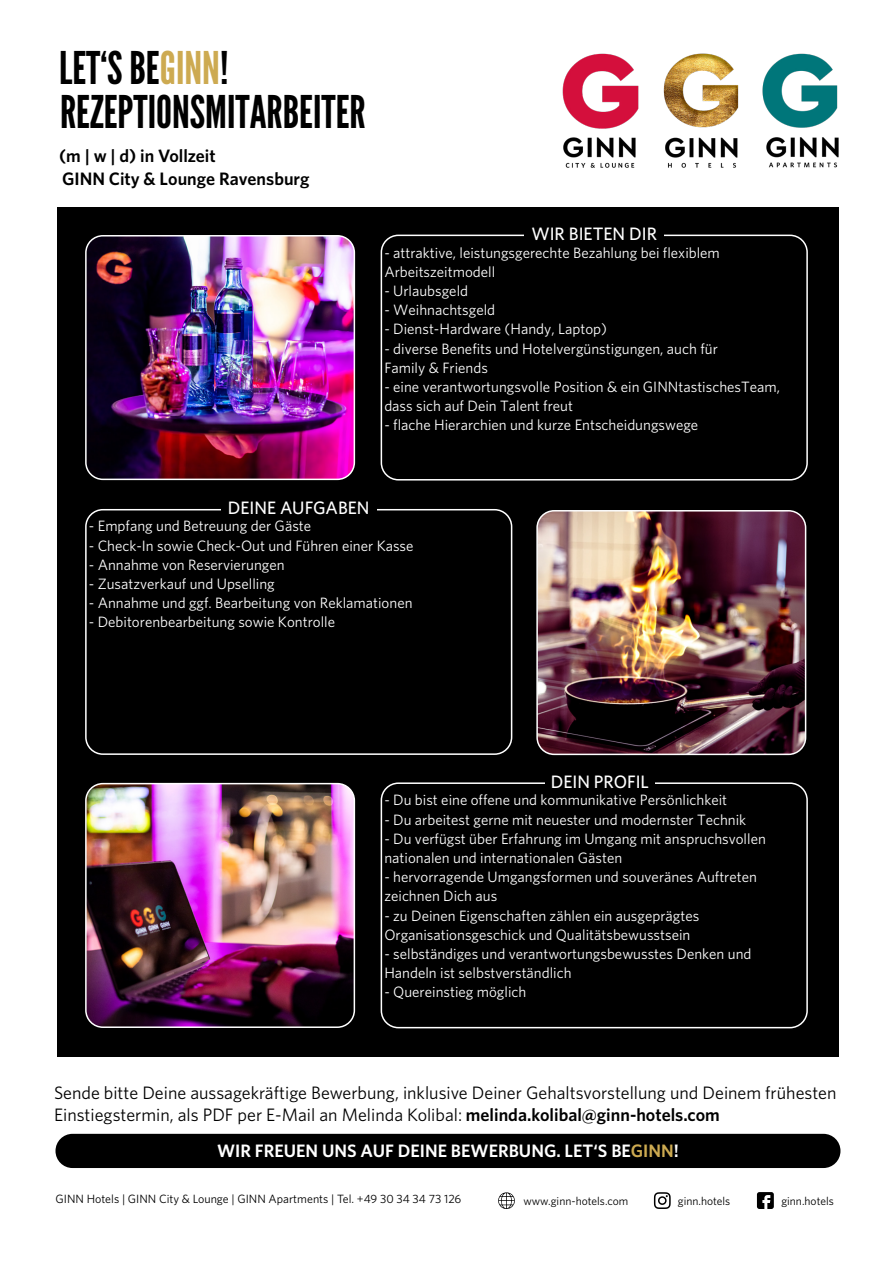
<style>
.page{position:relative;width:893px;height:1263px;background:#fff}
.page>*{position:absolute;margin:0;border:0;box-sizing:border-box;transform-origin:0 0}
.t1{font:45px "League Gothic";color:#000}
.t2{font:18px/21.6px "Whitney";color:#000}
.t3{font:600 18px "Whitney";color:#000}
.t4{font:600 18px "Whitney";color:#fff}
.t5{font:500 18px "Whitney";color:#fff}
.t6{font:15px/19.2px "Whitney";color:#fff}
.t7{font:12px "Whitney";color:#000}
.t8{font:11.55px "Whitney";color:#000}
.s1{color:#cdaa51}
.s2{font-weight:600}
</style>
<div class="page">
<div style="left:57px;top:207px;width:782px;height:850px;background:#000"></div>
<div style="left:55px;top:1134px;width:785px;height:34px;background:#000;border-radius:17px"></div>
<img style="left:86px;top:236px;width:268px;height:243px">
<div style="left:85px;top:235px;width:270px;height:245px;border:2px solid #fff;border-radius:17px"></div>
<img style="left:537px;top:511px;width:269px;height:243px">
<div style="left:536px;top:510px;width:270px;height:245px;border:2px solid #fff;border-radius:17px"></div>
<img style="left:86px;top:784px;width:268px;height:243px">
<div style="left:85px;top:783px;width:270px;height:245px;border:2px solid #fff;border-radius:17px"></div>
<svg style="left:498px;top:1192px;width:17px;height:17px"></svg>
<svg style="left:757px;top:1192px;width:17px;height:17px"></svg>
<svg style="left:654px;top:1192px;width:17px;height:17px"></svg>
<img style="left:562px;top:53px;width:277px;height:115px">
<div style="left:381px;top:235px;width:427px;height:245px;border:2px solid #fff;border-radius:17px"></div>
<div style="left:85px;top:509px;width:427px;height:246px;border:2px solid #fff;border-radius:17px"></div>
<div style="left:381px;top:782px;width:427px;height:246px;border:2px solid #fff;border-radius:17px"></div>
<div style="left:525px;top:226px;width:139px;height:20px;background:#000"></div>
<div style="left:221px;top:500px;width:155px;height:20px;background:#000"></div>
<div style="left:545px;top:774px;width:110px;height:20px;background:#000"></div>
<h1 class="t1" style="left:59px;top:41px;width:171px">LET‘S BE<span class="s1">GINN</span>!</h1>
<h1 class="t1" style="left:60px;top:85px;width:307px">REZEPTIONSMITARBEITER</h1>
<p class="t3" style="left:59px;top:144px;width:158px">(m | w | d) in Vollzeit</p>
<p class="t3" style="left:62px;top:166px;width:249px">GINN City &amp; Lounge Ravensburg</p>
<p class="t5" style="left:531px;top:222px;width:127px">WIR BIETEN DIR</p>
<p class="t6" style="left:384px;top:242px;width:337px">- attraktive, leistungsgerechte Bezahlung bei flexiblem<br>Arbeitszeitmodell</p>
<p class="t6" style="left:384px;top:281px;width:85px">- Urlaubsgeld</p>
<p class="t6" style="left:384px;top:300px;width:112px">- Weihnachtsgeld</p>
<p class="t6" style="left:384px;top:319px;width:224px">- Dienst-Hardware (Handy, Laptop)</p>
<p class="t6" style="left:384px;top:338px;width:335px">- diverse Benefits und Hotelvergünstigungen, auch für<br>Family &amp; Friends</p>
<p class="t6" style="left:384px;top:377px;width:397px">- eine verantwortungsvolle Position &amp; ein GINNtastischesTeam, dass sich auf Dein Talent freut</p>
<p class="t6" style="left:384px;top:415px;width:315px">- flache Hierarchien und kurze Entscheidungswege</p>
<p class="t5" style="left:228px;top:496px;width:143px">DEINE AUFGABEN</p>
<p class="t6" style="left:89px;top:516px;width:224px">- Empfang und Betreuung der Gäste</p>
<p class="t6" style="left:89px;top:535px;width:326px">- Check-In sowie Check-Out und Führen einer Kasse</p>
<p class="t6" style="left:89px;top:555px;width:197px">- Annahme von Reservierungen</p>
<p class="t6" style="left:89px;top:574px;width:187px">- Zusatzverkauf und Upselling</p>
<p class="t6" style="left:89px;top:593px;width:325px">- Annahme und ggf. Bearbeitung von Reklamationen</p>
<p class="t6" style="left:89px;top:612px;width:248px">- Debitorenbearbeitung sowie Kontrolle</p>
<p class="t5" style="left:551px;top:770px;width:100px">DEIN PROFIL</p>
<p class="t6" style="left:384px;top:790px;width:344px">- Du bist eine offene und kommunikative Persönlichkeit</p>
<p class="t6" style="left:384px;top:809px;width:363px">- Du arbeitest gerne mit neuester und modernster Technik</p>
<p class="t6" style="left:384px;top:829px;width:383px">- Du verfügst über Erfahrung im Umgang mit anspruchsvollen nationalen und internationalen Gästen</p>
<p class="t6" style="left:384px;top:867px;width:374px">- hervorragende Umgangsformen und souveränes Auftreten zeichnen Dich aus</p>
<p class="t6" style="left:384px;top:905px;width:316px">- zu Deinen Eigenschaften zählen ein ausgeprägtes<br>Organisationsgeschick und Qualitätsbewusstsein</p>
<p class="t6" style="left:384px;top:944px;width:369px">- selbständiges und verantwortungsbewusstes Denken und<br>Handeln ist selbstverständlich</p>
<p class="t6" style="left:384px;top:982px;width:143px">- Quereinstieg möglich</p>
<p class="t2" style="left:54px;top:1081px;width:784px">Sende bitte Deine aussagekräftige Bewerbung, inklusive Deiner Gehaltsvorstellung und Deinem frühesten<br>Einstiegstermin, als PDF per E-Mail an Melinda Kolibal: <span class="s2">melinda.kolibal@ginn-hotels.com</span></p>
<p class="t4" style="left:217px;top:1139px;width:463px">WIR FREUEN UNS AUF DEINE BEWERBUNG. LET‘S BE<span class="s1">GINN</span>!</p>
<p class="t7" style="left:56px;top:1191px;width:407px">GINN Hotels | GINN City &amp; Lounge | GINN Apartments | Tel. +49 30 34 34 73 126</p>
<p class="t8" style="left:523px;top:1193px;width:106px">www.ginn-hotels.com</p>
<p class="t8" style="left:678px;top:1193px;width:54px">ginn.hotels</p>
<p class="t8" style="left:781px;top:1193px;width:54px">ginn.hotels</p>
</div>
